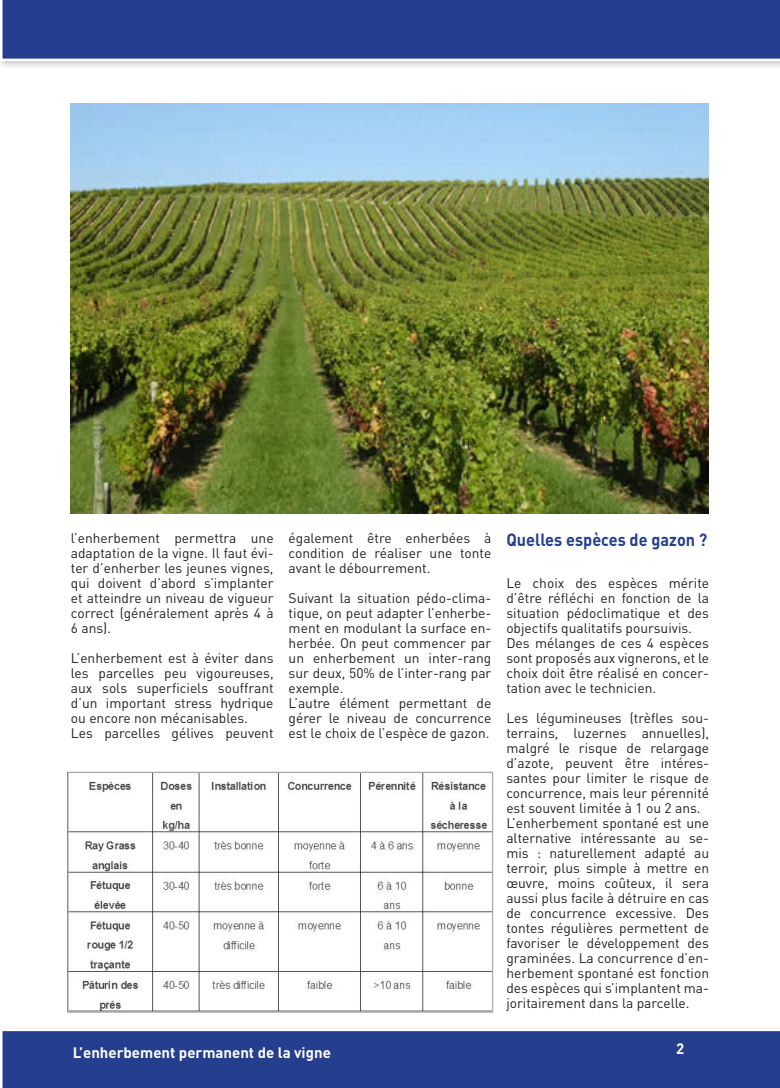
<style>
.page{position:relative;width:780px;height:1088px;background:#fff}
.page>*{position:absolute;margin:0;border:0;box-sizing:border-box;transform-origin:0 0}
.t1{font:700 17.5px "DINOT";color:#253f8e;scale:.93 1}
.t2{font:700 15px "DINOT";color:#fff}
.t3{font:13.75px/15px "DINOT";color:#231f20;text-align:justify}
</style>
<div class="page">
<div style="left:0;top:0;width:780px;height:70px;background:#acadb1;opacity:.75"></div>
<div style="left:0;top:0;width:780px;height:61px;background:#253f8e"></div>
<div style="left:2px;top:1031px;width:778px;height:57px;background:#253f8e"></div>
<img style="left:69px;top:774px;width:422px;height:237px">
<div style="left:67px;top:772px;width:426px;height:241px;border:1px solid #acadb1"></div>
<img style="left:71px;top:103px;width:637px;height:411px">
<p class="t3" style="left:71px;top:530px;width:204px">l’enherbement permettra une adaptation de la vigne. Il faut évi&shy;ter d’enherber les jeunes vignes, qui doivent d’abord s’implanter et atteindre un niveau de vigueur correct (généralement après 4 à 6 ans).</p>
<p class="t3" style="left:71px;top:650px;width:204px">L’enherbement est à éviter dans les parcelles peu vigoureuses, aux sols superficiels souffrant d’un important stress hydrique ou encore non mécanisables.</p>
<p class="t3" style="left:71px;top:725px;width:204px">Les parcelles gélives peuvent</p>
<p class="t3" style="left:288px;top:530px;width:204px">également être enherbées à condition de réaliser une tonte avant le débourrement.</p>
<p class="t3" style="left:288px;top:590px;width:204px">Suivant la situation pédo-clima&shy;tique, on peut adapter l’enherbe&shy;ment en modulant la surface en&shy;herbée. On peut commencer par un enherbement un inter-rang sur deux, 50% de l’inter-rang par exemple.</p>
<p class="t3" style="left:288px;top:695px;width:204px">L’autre élément permettant de gérer le niveau de concurrence est le choix de l’espèce de gazon.</p>
<p class="t1" style="left:506px;top:527px;width:218px">Quelles espèces de gazon ?</p>
<p class="t3" style="left:506px;top:575px;width:204px">Le choix des espèces mérite d’être réfléchi en fonction de la situation pédoclimatique et des objectifs qualitatifs poursuivis.</p>
<p class="t3" style="left:506px;top:635px;width:204px">Des mélanges de ces 4 espèces sont proposés aux vignerons, et le choix doit être réalisé en concer&shy;tation avec le technicien.</p>
<p class="t3" style="left:506px;top:710px;width:204px">Les légumineuses (trèfles sou&shy;terrains, luzernes annuelles), malgré le risque de relargage d’azote, peuvent être intéres&shy;santes pour limiter le risque de concurrence, mais leur pérennité est souvent limitée à 1 ou 2 ans.</p>
<p class="t3" style="left:506px;top:815px;width:204px">L’enherbement spontané est une alternative intéressante au se&shy;mis : naturellement adapté au terroir, plus simple à mettre en œuvre, moins coûteux, il sera aussi plus facile à détruire en cas de concurrence excessive. Des tontes régulières permettent de favoriser le développement des graminées. La concurrence d’en&shy;herbement spontané est fonction des espèces qui s’implantent ma&shy;joritairement dans la parcelle.</p>
<p class="t2" style="left:73px;top:1043px;width:260px">L’enherbement permanent de la vigne</p>
<p class="t2" style="left:676px;top:1038px;width:10px">2</p>
</div>
